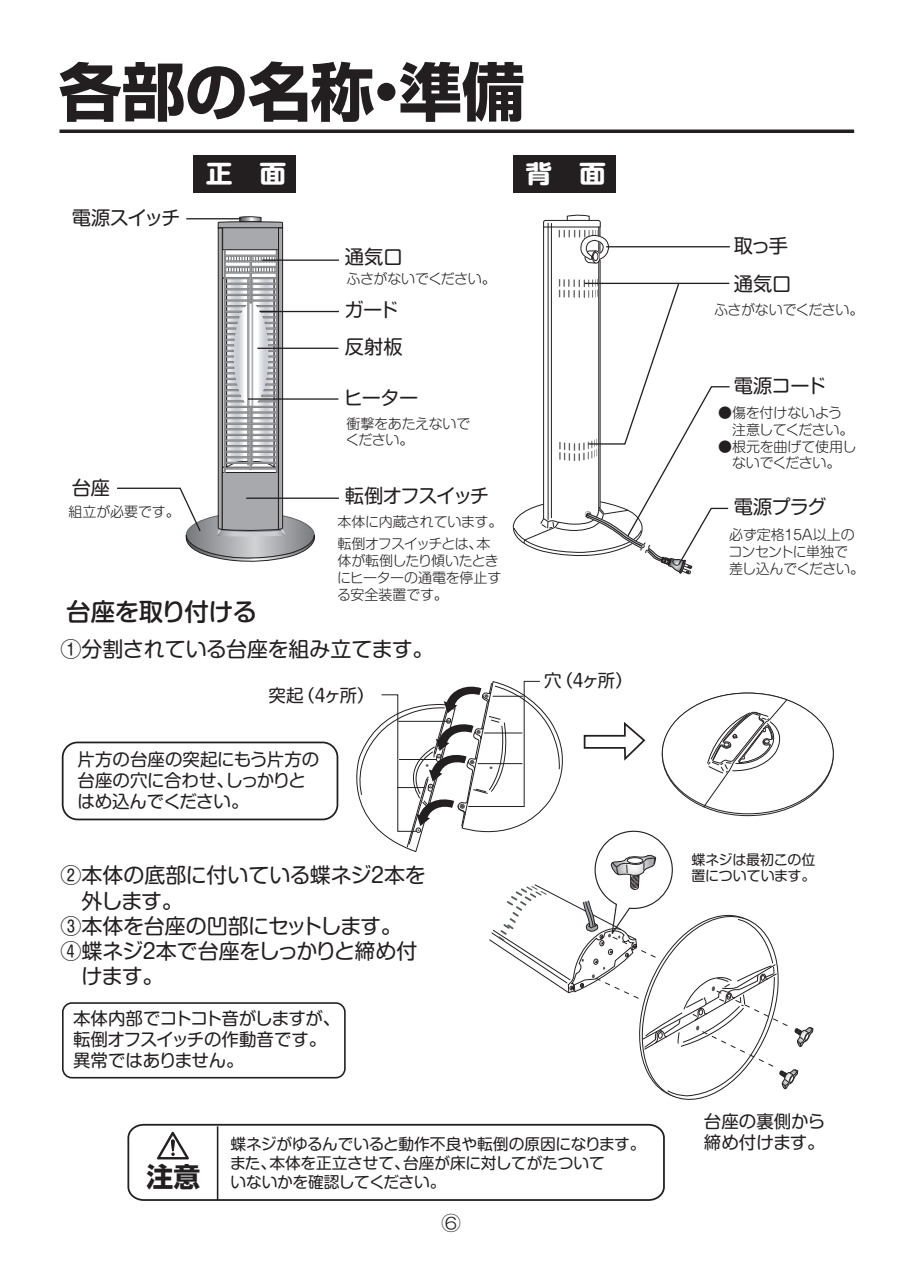
<style>
.page{position:relative;width:903px;height:1275px;background:#fff}
.page>*{position:absolute;margin:0;border:0;box-sizing:border-box;transform-origin:0 0}
.t1{font:700 63px "Shin Go Pro";color:#231f20}
.t2{font:700 26.95px "Shin Go Pro";color:#231f20}
.t3{font:500 24.5px "Shin M Go Pro";letter-spacing:-.02em;color:#231f20}
.t4{font:700 24.5px "Shin M Go Pro";color:#fff;scale:1.09 1}
.t5{font:21px/25.2px "Shin M Go Pro";letter-spacing:-.015em;color:#231f20}
.t6{font:19.25px "Shin M Go Pro";letter-spacing:-.04em;color:#231f20}
.t7{font:19.25px "Shin M Go Pro";letter-spacing:-.07em;color:#231f20}
.t8{font:17.5px/21px "Shin M Go Pro";letter-spacing:-.01em;color:#231f20}
.t9{font:15.75px/18.9px "Shin M Go Pro";letter-spacing:-.02em;color:#231f20}
.t10{font:300 14px/16.8px "Shin M Go Pro";letter-spacing:-.03em;color:#231f20}
.t11{font:300 14px/16.8px "Shin M Go Pro";letter-spacing:-.01em;color:#231f20}
.t12{font:14px/16.8px "Shin M Go Pro";letter-spacing:-.02em;color:#231f20}
.t13{font:300 14px "Shin M Go Pro";letter-spacing:-.005em;color:#231f20}
</style>
<div class="page">
<div style="left:194px;top:156px;width:102px;height:37px;background:#231f20"></div>
<div style="left:513px;top:156px;width:103px;height:37px;background:#231f20"></div>
<hr style="left:60px;top:130px;width:794px;height:3px;background:#231f20">
<div style="left:62px;top:1002px;width:284px;height:76px;border:2px solid #231f20;border-radius:9px"></div>
<hr style="left:262px;top:259px;width:77px;height:2px;background:#231f20">
<hr style="left:259px;top:311px;width:80px;height:1px;background:#231f20">
<hr style="left:257px;top:348px;width:81px;height:1px;background:#231f20">
<hr style="left:248px;top:398px;width:90px;height:2px;background:#231f20">
<hr style="left:246px;top:498px;width:93px;height:1px;background:#231f20">
<div style="left:62px;top:742px;width:276px;height:78px;border:2px solid #231f20;border-radius:15px"></div>
<svg style="left:338px;top:680px;width:475px;height:420px"></svg>
<svg style="left:127px;top:1123px;width:538px;height:78px"></svg>
<hr style="left:217px;top:1126px;width:1px;height:74px;background:#231f20">
<svg style="left:512px;top:214px;width:218px;height:361px"></svg>
<svg style="left:117px;top:216px;width:198px;height:346px"></svg>
<h1 class="t1" style="left:59px;top:42px;width:468px">各部の名称・準備</h1>
<h3 class="t6" style="left:72px;top:202px;width:110px">電源スイッチ</h3>
<h3 class="t4" style="left:206px;top:154px;width:75px">正　面</h3>
<h3 class="t4" style="left:525px;top:154px;width:75px">背　面</h3>
<h3 class="t6" style="left:345px;top:241px;width:59px">通気口</h3>
<p class="t10" style="left:346px;top:269px;width:151px">ふさがないでください。</p>
<h3 class="t6" style="left:344px;top:294px;width:56px">ガード</h3>
<h3 class="t6" style="left:345px;top:332px;width:59px">反射板</h3>
<h3 class="t6" style="left:344px;top:382px;width:76px">ヒーター</h3>
<p class="t10" style="left:346px;top:413px;width:126px">衝撃をあたえないでください。</p>
<h3 class="t6" style="left:72px;top:472px;width:40px">台座</h3>
<h3 class="t7" style="left:345px;top:480px;width:146px">転倒オフスイッチ</h3>
<p class="t10" style="left:337px;top:534px;width:166px">転倒オフスイッチとは、本体が転倒したり傾いたときにヒーターの通電を停止する安全装置です。</p>
<h3 class="t3" style="left:66px;top:592px;width:193px">台座を取り付ける</h3>
<p class="t13" style="left:68px;top:501px;width:113px">組立が必要です。</p>
<p class="t10" style="left:337px;top:512px;width:166px">本体に内蔵されています。</p>
<h3 class="t5" style="left:60px;top:633px;width:374px">①分割されている台座を組み立てます。</h3>
<p class="t8" style="left:269px;top:682px;width:108px">突起（4ヶ所）</p>
<p class="t8" style="left:78px;top:747px;width:243px">片方の台座の突起にもう片方の台座の穴に合わせ、しっかりとはめ込んでください。</p>
<h3 class="t5" style="left:60px;top:860px;width:367px">②本体の底部に付いている蝶ネジ2本を　外します。<br>③本体を台座の凹部にセットします。<br>④蝶ネジ2本で台座をしっかりと締め付　けます。</h3>
<p class="t8" style="left:73px;top:1006px;width:269px">本体内部でコトコト音がしますが、転倒オフスイッチの作動音です。異常ではありません。</p>
<p class="t8" style="left:544px;top:668px;width:90px">穴（4ヶ所）</p>
<h2 class="t2" style="left:147px;top:1156px;width:55px">注意</h2>
<p class="t9" style="left:230px;top:1133px;width:417px">蝶ネジがゆるんでいると動作不良や転倒の原因になります。また、本体を正立させて、台座が床に対してがたついて<br>いないかを確認してください。</p>
<h3 class="t6" style="left:734px;top:230px;width:56px">取っ手</h3>
<h3 class="t6" style="left:734px;top:268px;width:59px">通気口</h3>
<p class="t10" style="left:714px;top:299px;width:151px">ふさがないでください。</p>
<h3 class="t6" style="left:734px;top:371px;width:94px">電源コード</h3>
<p class="t10" style="left:732px;top:403px;width:123px;text-indent:-14px">●傷を付けないよう注意してください。</p>
<p class="t10" style="left:718px;top:436px;width:140px;text-align:center">●根元を曲げて使用しないでください。</p>
<h3 class="t6" style="left:734px;top:492px;width:94px">電源プラグ</h3>
<p class="t11" style="left:728px;top:525px;width:137px">必ず定格15A以上のコンセントに単独で差し込んでください。</p>
<p class="t12" style="left:691px;top:849px;width:125px">蝶ネジは最初この位置についています。</p>
<p class="t8" style="left:704px;top:1109px;width:123px">台座の裏側から締め付けます。</p>
</div>
